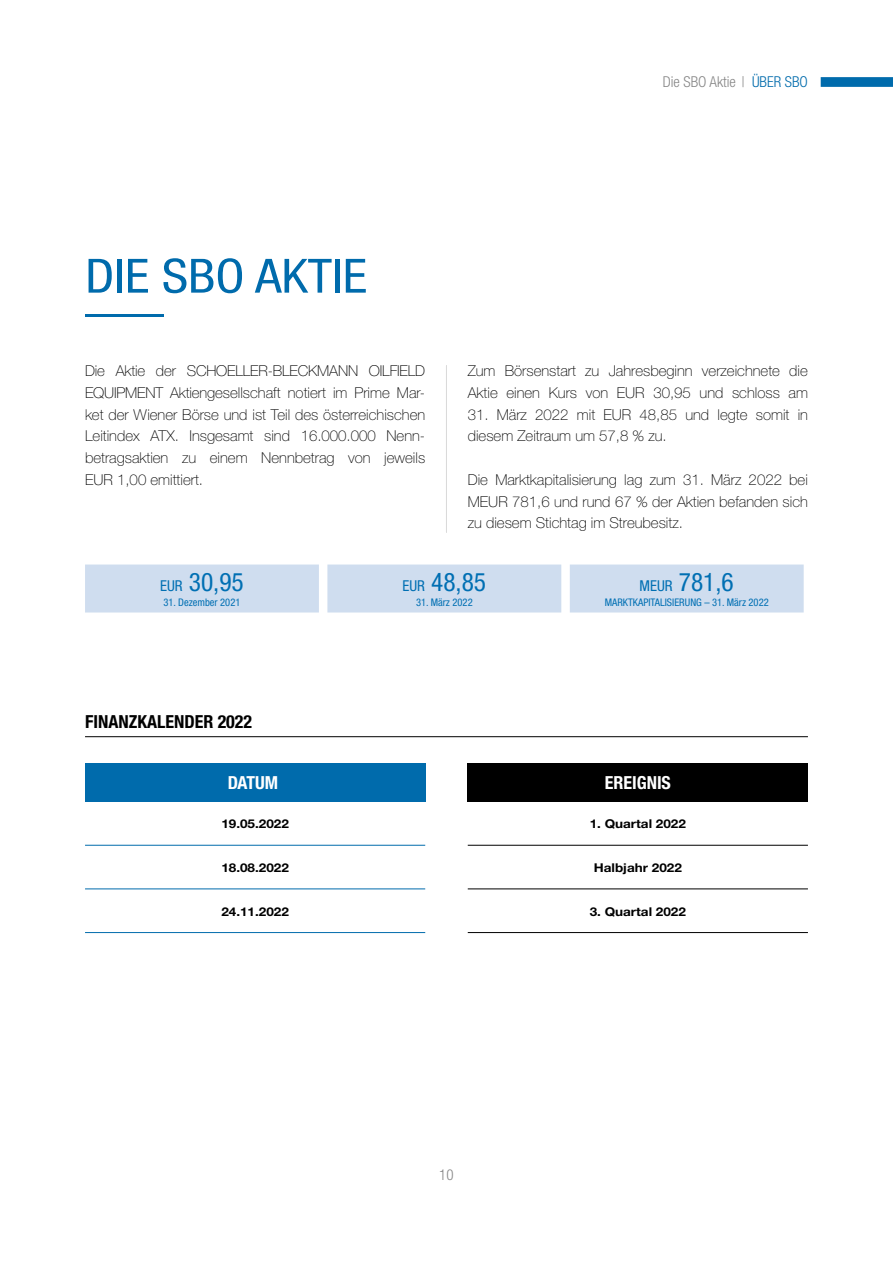
<style>
.page{position:relative;width:893px;height:1263px;background:#fff}
.page>*{position:absolute;margin:0;border:0;box-sizing:border-box;transform-origin:0 0}
.t1{font:condensed 47.25px "Helvetica Neue LT Pro";color:#006bac;scale:1.11 1}
.t2{font:condensed 25.5px "Helvetica Neue LT Pro";color:#006fb3}
.t3{font:700 condensed 18px "Helvetica Neue LT Pro";color:#000}
.t4{font:700 condensed 18px "Helvetica Neue LT Pro";color:#fff}
.t5{font:100 15px/21.8px "Helvetica Neue LT Pro";color:#000;text-align:justify}
.t6{font:300 condensed 15px "Helvetica Neue LT Pro";color:#878787}
.t7{font:700 12.15px "Helvetica Neue LT Pro";color:#000;scale:1.11 1}
.t8{font:condensed 10.5px "Helvetica Neue LT Pro";color:#006fb3}
.s1{color:#006bac}
.s2{font-size:15px}
</style>
<div class="page">
<div style="left:821px;top:77px;width:72px;height:10px;background:#006bac"></div>
<div style="left:85px;top:564px;width:719px;height:48px;background:#cfddef"></div>
<hr style="left:85px;top:736px;width:723px;height:1px;background:#000">
<div style="left:85px;top:763px;width:340px;height:39px;background:#006bac"></div>
<div style="left:468px;top:763px;width:340px;height:39px;background:#000"></div>
<hr style="left:468px;top:845px;width:340px;height:1px;background:#000">
<hr style="left:468px;top:888px;width:340px;height:1px;background:#000">
<hr style="left:468px;top:932px;width:340px;height:1px;background:#000">
<hr style="left:85px;top:845px;width:340px;height:1px;background:#006bac">
<hr style="left:85px;top:888px;width:340px;height:1px;background:#006bac">
<hr style="left:85px;top:932px;width:340px;height:1px;background:#006bac">
<hr style="left:446px;top:365px;width:1px;height:168px;background:#dadada">
<h1 class="t1" style="left:85px;top:249px;width:256px">DIE SBO AKTIE</h1>
<h1 class="t1" style="left:85px;top:267px;width:72px">___</h1>
<p class="t6" style="left:663px;top:73px;width:147px">Die SBO Aktie | <span class="s1">ÜBER SBO</span></p>
<p class="t5" style="left:85px;top:360px;width:342px">Die Aktie der SCHOELLER-BLECKMANN OILFIELD EQUIPMENT Aktiengesellschaft notiert im Prime Mar&shy;ket der Wiener Börse und ist Teil des österreichischen Leitindex ATX. Insgesamt sind 16.000.000 Nenn&shy;betragsaktien zu einem Nennbetrag von jeweils EUR 1,00 emittiert.</p>
<p class="t5" style="left:468px;top:360px;width:342px">Zum Börsenstart zu Jahresbeginn verzeichnete die<br>Aktie einen Kurs von EUR 30,95 und schloss am</p>
<p class="t5" style="left:468px;top:403px;width:342px">31. März 2022 mit EUR 48,85 und legte somit in diesem Zeitraum um 57,8 % zu.</p>
<p class="t5" style="left:468px;top:468px;width:342px">Die Marktkapitalisierung lag zum 31. März 2022 bei MEUR 781,6 und rund 67 % der Aktien befanden sich zu diesem Stichtag im Streubesitz.</p>
<h2 class="t2" style="left:160px;top:567px;width:85px"><span class="s2">EUR</span> 30,95</h2>
<h2 class="t2" style="left:402px;top:567px;width:85px"><span class="s2">EUR</span> 48,85</h2>
<h2 class="t2" style="left:640px;top:567px;width:96px"><span class="s2">MEUR</span> 781,6</h2>
<p class="t8" style="left:164px;top:596px;width:78px">31. Dezember 2021</p>
<p class="t8" style="left:416px;top:596px;width:58px">31. März 2022</p>
<p class="t8" style="left:605px;top:596px;width:166px">MARKTKAPITALISIERUNG – 31. März 2022</p>
<p class="t3" style="left:85px;top:710px;width:169px">FINANZKALENDER 2022</p>
<p class="t4" style="left:228px;top:772px;width:52px">DATUM</p>
<p class="t4" style="left:605px;top:772px;width:68px">EREIGNIS</p>
<p class="t7" style="left:221px;top:816px;width:62px">19.05.2022</p>
<p class="t7" style="left:590px;top:816px;width:88px">1. Quartal 2022</p>
<p class="t7" style="left:221px;top:860px;width:62px">18.08.2022</p>
<p class="t7" style="left:594px;top:860px;width:81px">Halbjahr 2022</p>
<p class="t7" style="left:221px;top:904px;width:62px">24.11.2022</p>
<p class="t7" style="left:590px;top:904px;width:88px">3. Quartal 2022</p>
<p class="t6" style="left:439px;top:1166px;width:16px">10</p>
</div>
